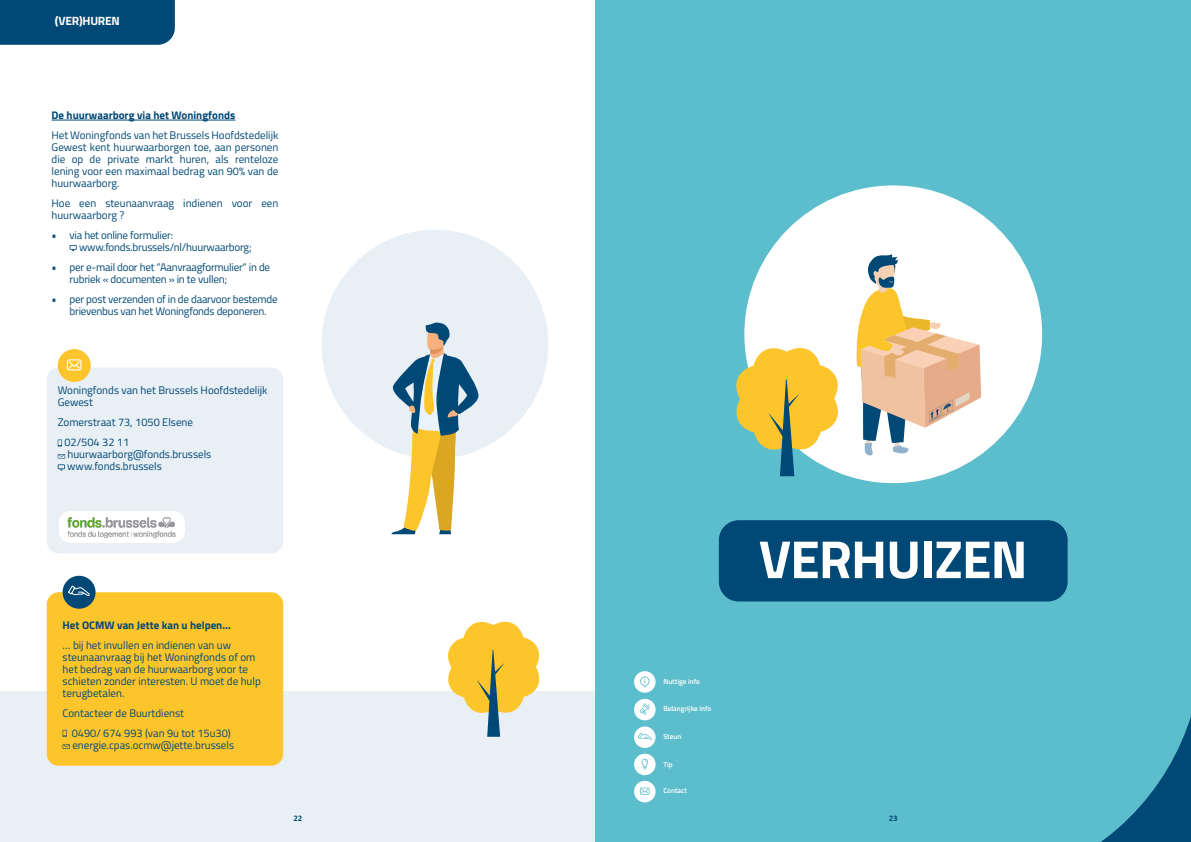
<style>
.page{position:relative;width:1191px;height:842px;background:#fff}
.page>*{position:absolute;margin:0;border:0;box-sizing:border-box;transform-origin:0 0}
.t1{font:700 53.6px "Titillium Web";letter-spacing:-.02em;color:#fff}
.t2{font:700 12px "Titillium Web";letter-spacing:-.02em;color:#fff}
.t3{font:11px/12px "Titillium Web";color:#004875}
.t4{font:11px/12px "Titillium Web";letter-spacing:-.02em;color:#004875}
.t5{font:700 11px "Titillium Web";color:#004875}
.t6{font:700 8px "Titillium Web";color:#004875}
.t7{font:600 7.2px "Titillium Web";color:#fff}
</style>
<div class="page">
<div style="left:321px;top:230px;width:227px;height:229px;background:#e8eff5;border-radius:50%"></div>
<div style="left:0;top:692px;width:595px;height:150px;background:#e8eff5"></div>
<div style="left:47px;top:367px;width:236px;height:186px;background:#e8eff5;border-radius:12px"></div>
<svg style="left:58px;top:440px;width:4px;height:6px"></svg>
<svg style="left:58px;top:454px;width:7px;height:4px"></svg>
<svg style="left:58px;top:464px;width:7px;height:6px"></svg>
<div style="left:47px;top:592px;width:236px;height:174px;background:#fdc52c;border-radius:12px"></div>
<div style="left:63px;top:576px;width:33px;height:33px;background:#004875;border-radius:50%"></div>
<svg style="left:68px;top:585px;width:22px;height:11px"></svg>
<div style="left:0;top:0;width:175px;height:45px;background:#004875"></div>
<svg style="left:444px;top:621px;width:99px;height:116px"></svg>
<svg style="left:389px;top:322px;width:90px;height:212px"></svg>
<div style="left:59px;top:511px;width:126px;height:32px;background:#fff;border-radius:12px"></div>
<img style="left:67px;top:517px;width:109px;height:22px">
<div style="left:595px;top:0;width:596px;height:842px;background:#5cbdcc"></div>
<div style="left:719px;top:520px;width:348px;height:81px;background:#004875;border-radius:20px"></div>
<div style="left:744px;top:185px;width:298px;height:298px;background:#fff;border-radius:50%"></div>
<svg style="left:856px;top:254px;width:125px;height:202px"></svg>
<svg style="left:736px;top:343px;width:106px;height:133px"></svg>
<div style="left:58px;top:349px;width:33px;height:33px;background:#fdc52c;border-radius:50%"></div>
<svg style="left:67px;top:359px;width:15px;height:11px"></svg>
<hr style="left:52px;top:120px;width:183px;height:1px;background:#004875">
<svg style="left:70px;top:245px;width:7px;height:6px"></svg>
<svg style="left:1101px;top:716px;width:90px;height:126px"></svg>
<div style="left:634px;top:671px;width:21px;height:22px;background:#fff;border-radius:50%"></div>
<svg style="left:640px;top:676px;width:9px;height:11px"></svg>
<div style="left:634px;top:699px;width:21px;height:21px;background:#fff;border-radius:50%"></div>
<svg style="left:639px;top:703px;width:11px;height:12px"></svg>
<div style="left:634px;top:726px;width:21px;height:22px;background:#fff;border-radius:50%"></div>
<svg style="left:637px;top:733px;width:15px;height:7px"></svg>
<div style="left:634px;top:754px;width:21px;height:21px;background:#fff;border-radius:50%"></div>
<svg style="left:641px;top:758px;width:7px;height:11px"></svg>
<div style="left:634px;top:781px;width:21px;height:21px;background:#fff;border-radius:50%"></div>
<svg style="left:640px;top:787px;width:9px;height:8px"></svg>
<svg style="left:63px;top:730px;width:4px;height:7px"></svg>
<svg style="left:63px;top:744px;width:7px;height:5px"></svg>
<p class="t2" style="left:55px;top:12px;width:66px">(VER)HUREN</p>
<p class="t5" style="left:52px;top:107px;width:185px">De huurwaarborg via het Woningfonds</p>
<p class="t3" style="left:52px;top:129px;width:228px;text-align:justify">Het Woningfonds van het Brussels Hoofdstedelijk Gewest kent huurwaarborgen toe, aan personen die op de private markt huren, als renteloze lening voor een maximaal bedrag van 90% van de huurwaarborg.</p>
<p class="t3" style="left:52px;top:197px;width:228px">Hoe een steunaanvraag indienen voor een huurwaarborg ?</p>
<p class="t4" style="left:79px;top:229px;width:174px;text-indent:-28px">• via het online formulier: www.fonds.brussels/nl/huurwaarborg;</p>
<p class="t4" style="left:70px;top:261px;width:202px;text-indent:-18px">• per e-mail door het “Aanvraagformulier“ in de rubriek « documenten » in te vullen;</p>
<p class="t4" style="left:70px;top:293px;width:210px;text-indent:-18px">• per post verzenden of in de daarvoor bestemde brievenbus van het Woningfonds deponeren.</p>
<p class="t3" style="left:58px;top:384px;width:211px">Woningfonds van het Brussels Hoofdstedelijk<br>Gewest</p>
<p class="t3" style="left:64px;top:412px;width:130px;line-height:20px;text-indent:-7px">Zomerstraat 73, 1050 Elsene<br>02/504 32 11</p>
<p class="t3" style="left:67px;top:448px;width:146px">huurwaarborg@fonds.brussels www.fonds.brussels</p>
<p class="t5" style="left:63px;top:616px;width:170px">Het OCMW van Jette kan u helpen…</p>
<p class="t3" style="left:63px;top:638px;width:200px">… bij het invullen en indienen van uw steunaanvraag bij het Woningfonds of om het bedrag van de huurwaarborg voor te schieten zonder interesten. U moet de hulp terugbetalen.</p>
<p class="t3" style="left:72px;top:702px;width:161px;line-height:20px;text-indent:-9px">Contacteer de Buurtdienst<br>0490/ 674 993 (van 9u tot 15u30)</p>
<p class="t3" style="left:72px;top:738px;width:163px">energie.cpas.ocmw@jette.brussels</p>
<p class="t6" style="left:293px;top:812px;width:10px">22</p>
<p class="t7" style="left:663px;top:676px;width:38px">Nuttige info</p>
<p class="t7" style="left:663px;top:703px;width:49px">Belangrijke info</p>
<p class="t7" style="left:663px;top:731px;width:19px">Steun</p>
<p class="t7" style="left:663px;top:758px;width:11px">Tip</p>
<p class="t7" style="left:663px;top:785px;width:25px">Contact</p>
<h1 class="t1" style="left:759px;top:518px;width:270px">VERHUIZEN</h1>
<p class="t6" style="left:889px;top:812px;width:10px">23</p>
</div>
